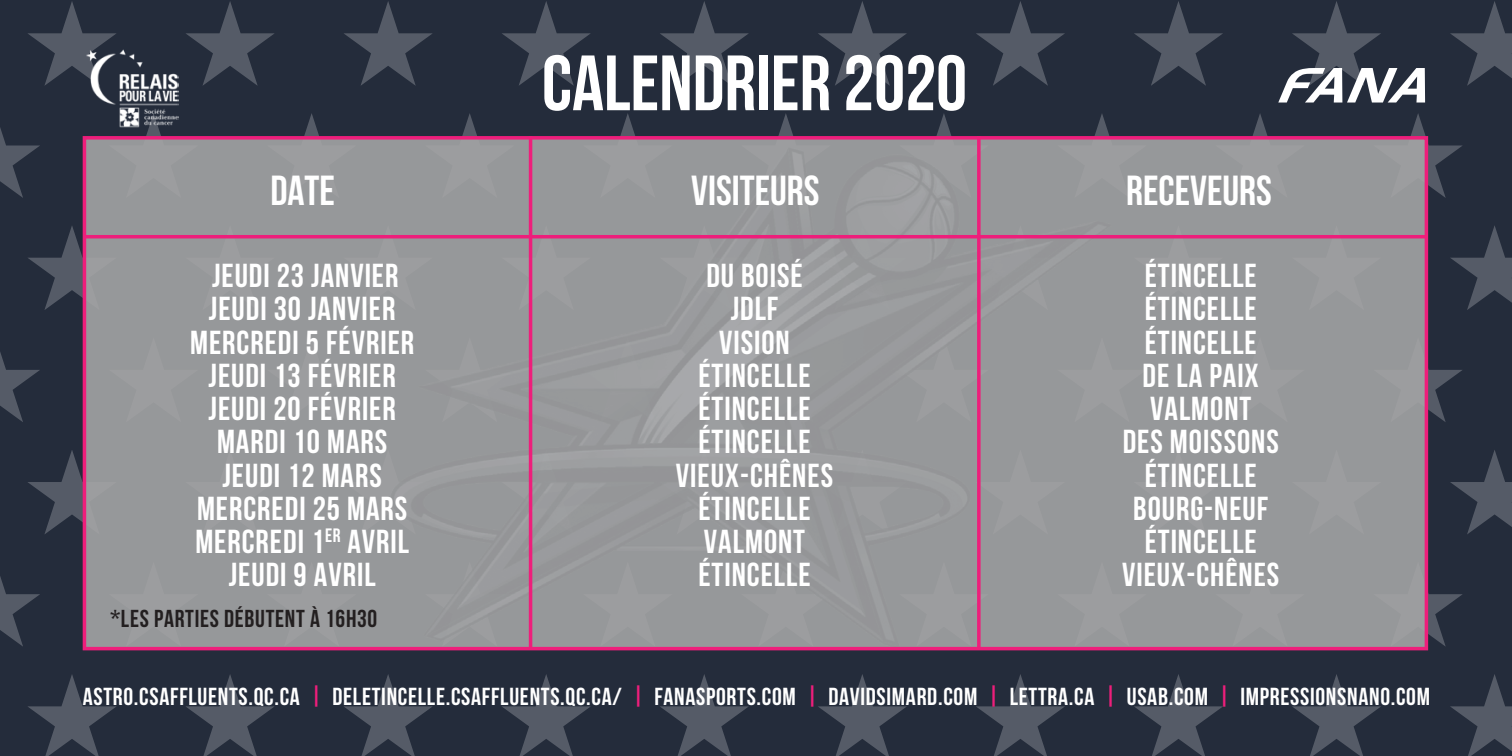
<style>
.page{position:relative;width:1512px;height:756px;background:#242c3b}
.page>*{position:absolute;margin:0;border:0;box-sizing:border-box;transform-origin:0 0}
.t1{font:78.05px "Bebas Neue";color:#fff}
.t2{font:42px "Bebas Neue";color:#fff}
.t3{font:33.25px/33.2px "Bebas Neue";letter-spacing:.03em;color:#fff;text-align:center}
.t4{font:24.5px "Bebas Neue";letter-spacing:.03em;color:#fff}
.t5{font:24.5px "Bebas Neue";letter-spacing:.03em;color:#231f20}
.s1{font-size:25.55px;color:#ee1e7b}
</style>
<div class="page">
<svg style="left:28px;top:2px;width:88px;height:84px"></svg>
<svg style="left:186px;top:1px;width:88px;height:85px"></svg>
<svg style="left:344px;top:1px;width:88px;height:85px"></svg>
<svg style="left:502px;top:1px;width:89px;height:85px"></svg>
<svg style="left:660px;top:1px;width:89px;height:85px"></svg>
<svg style="left:818px;top:1px;width:89px;height:85px"></svg>
<svg style="left:976px;top:1px;width:89px;height:85px"></svg>
<svg style="left:1134px;top:1px;width:89px;height:85px"></svg>
<svg style="left:1450px;top:1px;width:62px;height:85px"></svg>
<svg style="left:0;top:128px;width:40px;height:70px"></svg>
<svg style="left:146px;top:116px;width:33px;height:20px"></svg>
<svg style="left:304px;top:113px;width:15px;height:23px"></svg>
<svg style="left:1252px;top:114px;width:16px;height:22px"></svg>
<svg style="left:1411px;top:113px;width:51px;height:85px"></svg>
<svg style="left:28px;top:225px;width:55px;height:85px"></svg>
<svg style="left:1450px;top:226px;width:62px;height:84px"></svg>
<svg style="left:0;top:352px;width:40px;height:70px"></svg>
<svg style="left:1428px;top:337px;width:34px;height:85px"></svg>
<svg style="left:28px;top:450px;width:55px;height:85px"></svg>
<svg style="left:1450px;top:450px;width:62px;height:84px"></svg>
<svg style="left:0;top:576px;width:40px;height:71px"></svg>
<svg style="left:1428px;top:562px;width:34px;height:85px"></svg>
<svg style="left:28px;top:675px;width:88px;height:81px"></svg>
<svg style="left:186px;top:674px;width:88px;height:82px"></svg>
<svg style="left:344px;top:691px;width:88px;height:65px"></svg>
<svg style="left:502px;top:691px;width:89px;height:65px"></svg>
<svg style="left:660px;top:691px;width:89px;height:65px"></svg>
<svg style="left:818px;top:691px;width:89px;height:65px"></svg>
<svg style="left:976px;top:691px;width:89px;height:65px"></svg>
<svg style="left:1134px;top:674px;width:89px;height:82px"></svg>
<svg style="left:1292px;top:674px;width:89px;height:82px"></svg>
<svg style="left:1450px;top:674px;width:62px;height:82px"></svg>
<img style="left:336px;top:113px;width:825px;height:578px">
<div style="left:88px;top:141px;width:1335px;height:504px;background:#96989a"></div>
<hr style="left:529px;top:136px;width:3px;height:512px;background:#ee1e7b">
<hr style="left:84px;top:235px;width:1342px;height:3px;background:#ee1e7b">
<svg style="left:977px;top:141px;width:4px;height:504px;background:#e32c7e"></svg>
<div style="left:83px;top:136px;width:1345px;height:514px;border:4px solid #ee1e7b"></div>
<img style="left:86px;top:48px;width:92px;height:81px">
<svg style="left:1278px;top:1px;width:147px;height:102px"></svg>
<h1 class="t1" style="left:542px;top:40px;width:427px">CALENDRIER 2020</h1>
<p class="t2" style="left:270px;top:167px;width:66px">DATE</p>
<p class="t2" style="left:691px;top:167px;width:130px">VISITEURS</p>
<p class="t2" style="left:1126px;top:167px;width:147px">RECEVEURS</p>
<p class="t3" style="left:190px;top:259px;width:226px">JEUDI 23 JANVIER<br>JEUDI 30 JANVIER<br>MERCREDI 5 FÉVRIER<br>JEUDI 13 FÉVRIER<br>JEUDI 20 FÉVRIER<br>MARDI 10 MARS<br>JEUDI 12 MARS<br>MERCREDI 25 MARS<br>MERCREDI 1<sup>ER</sup> AVRIL<br>JEUDI 9 AVRIL</p>
<p class="t3" style="left:676px;top:259px;width:159px">DU BOISÉ<br>JDLF<br>VISION<br>ÉTINCELLE<br>ÉTINCELLE<br>ÉTINCELLE<br>VIEUX-CHÊNES<br>ÉTINCELLE<br>VALMONT<br>ÉTINCELLE</p>
<p class="t3" style="left:1122px;top:259px;width:159px">ÉTINCELLE<br>ÉTINCELLE<br>ÉTINCELLE<br>DE LA PAIX<br>VALMONT<br>DES MOISSONS<br>ÉTINCELLE<br>BOURG-NEUF<br>ÉTINCELLE<br>VIEUX-CHÊNES</p>
<p class="t5" style="left:111px;top:605px;width:268px">*LES PARTIES DÉBUTENT À 16H30</p>
<p class="t4" style="left:83px;top:683px;width:1349px">ASTRO.CSAFFLUENTS.QC.CA <span class="s1">|</span> DELETINCELLE.CSAFFLUENTS.QC.CA/ <span class="s1">|</span> FANASPORTS.COM <span class="s1">|</span> DAVIDSIMARD.COM <span class="s1">|</span> LETTRA.CA <span class="s1">|</span> USAB.COM <span class="s1">|</span> IMPRESSIONSNANO.COM</p>
</div>
